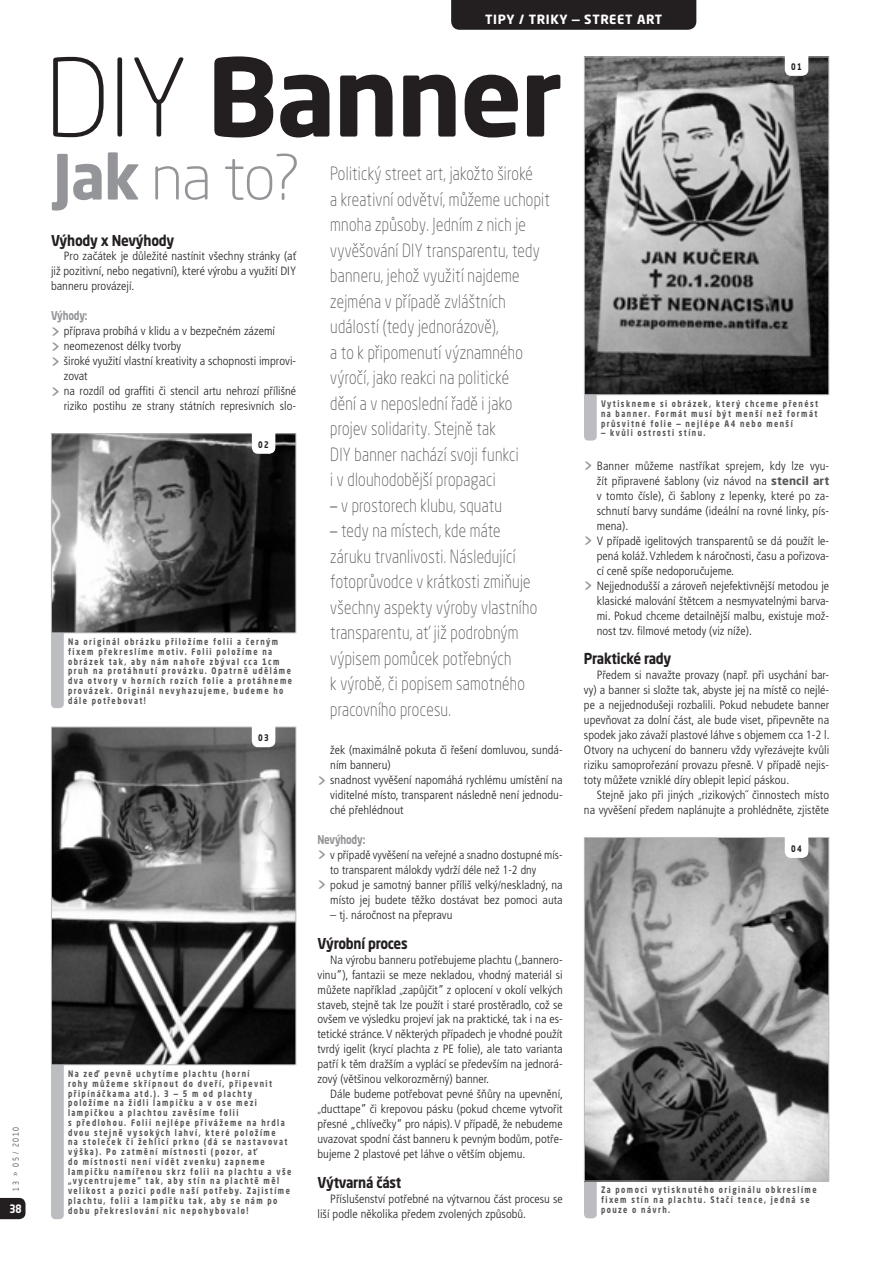
<style>
.page{position:relative;width:893px;height:1263px;background:#fff}
.page>*{position:absolute;margin:0;border:0;box-sizing:border-box;transform-origin:0 0}
.t1{font:700 106.5px "Neo Sans Pro";color:#231f20}
.t2{font:300 61.5px "Neo Sans Pro";color:#939598}
.t3{font:300 18px/25.5px "Neo Sans Pro";letter-spacing:.02em;color:#57585a;scale:.8 1}
.t4{font:700 14.85px "Neo Sans Pro";letter-spacing:-.02em;color:#231f20;scale:.89 1}
.t5{font:700 12.6px "Neo Sans Pro";letter-spacing:.05em;color:#fff}
.t6{font:300 condensed 12px/15px "Frutiger CE";letter-spacing:.005em;color:#231f20;text-align:justify}
.t7{font:700 12px "Neo Sans Pro";color:#939598;scale:.8 1}
.t8{font:700 11.55px "Neo Sans Pro";color:#fff;scale:.83 1}
.t9{font:700 9px/9.8px "Neo Sans Pro";letter-spacing:.2em;color:#57585a;scale:.8 1}
.t10{font:700 9px "Neo Sans Pro";letter-spacing:.2em;color:#231f20;scale:.8 1}
.t11{font:8.1px "Neo Sans Pro";letter-spacing:.25em;color:#57585a;scale:.8 1}
.s1{font-weight:300}
.s2{font-weight:700}
.s3{font-family:"Frutiger CE";font-stretch:condensed}
.s4{font-family:"Neo Sans Pro";font-weight:400;font-stretch:normal;font-size:19.5px;color:#939598}
.s5{font-family:"Neo Sans Pro";font-weight:700;font-stretch:normal;font-size:11.25px;color:#57585a}
.s6{font-family:"Neo Sans Pro";font-stretch:normal}
</style>
<div class="page">
<svg style="left:0;top:1198px;width:26px;height:21px"></svg>
<div style="left:451px;top:0;width:245px;height:30px;background:#231f20"></div>
<div style="left:584px;top:381px;width:13px;height:60px;background:#bcbdc0;border-radius:4px"></div>
<img style="left:586px;top:59px;width:241px;height:334px">
<div style="left:584px;top:57px;width:245px;height:338px;border:1px solid #bcbdc0"></div>
<div style="left:785px;top:37px;width:23px;height:39px;background:#fff;border-radius:6px"></div>
<div style="left:51px;top:1050px;width:13px;height:169px;background:#bcbdc0;border-radius:4px"></div>
<img style="left:53px;top:729px;width:241px;height:334px">
<div style="left:51px;top:727px;width:245px;height:338px;border:1px solid #bcbdc0"></div>
<div style="left:252px;top:709px;width:23px;height:38px;background:#fff;border-radius:6px"></div>
<div style="left:51px;top:620px;width:13px;height:88px;background:#bcbdc0;border-radius:4px"></div>
<img style="left:53px;top:435px;width:241px;height:196px">
<div style="left:51px;top:433px;width:245px;height:200px;border:1px solid #bcbdc0"></div>
<div style="left:252px;top:415px;width:23px;height:39px;background:#fff;border-radius:6px"></div>
<div style="left:584px;top:1159px;width:13px;height:59px;background:#bcbdc0;border-radius:4px"></div>
<img style="left:586px;top:839px;width:241px;height:340px">
<div style="left:584px;top:837px;width:245px;height:344px;border:1px solid #bcbdc0"></div>
<div style="left:785px;top:819px;width:23px;height:39px;background:#fff;border-radius:6px"></div>
<p class="t11" style="left:11px;top:1191px;width:81px;rotate:-90deg">13 » 05 / 2010</p>
<p class="t8" style="left:9px;top:1201px;width:16px">38</p>
<p class="t5" style="left:485px;top:11px;width:109px">Tipy / Triky — Str</p>
<p class="t5" style="left:609px;top:11px;width:38px">eet art</p>
<h1 class="t1" style="left:45px;top:29px;width:520px"><span class="s1">DIY</span> Banner</h1>
<h2 class="t2" style="left:53px;top:140px;width:249px"><span class="s2">Jak</span> na to?</h2>
<p class="t10" style="left:791px;top:61px;width:15px">01</p>
<p class="t3" style="left:330px;top:161px;width:276px">Politický street art, jakožto široké<br>a kreativní odvětví, můžeme uchopit mnoha způsoby. Jedním z nich je vyvěšování DIY transparentu, tedy banneru, jehož využití najdeme zejména v případě zvláštních událostí (tedy jednorázově),<br>a to k připomenutí významného výročí, jako reakci na politické<br>dění a v neposlední řadě i jako projev solidarity. Stejně tak<br>DIY banner nachází svoji funkci<br>i v dlouhodobější propagaci</p>
<h3 class="t3" style="left:330px;top:492px;width:216px"><span class="s3">–</span> v prostorech klubu, squatu</h3>
<p class="t3" style="left:330px;top:518px;width:260px"><span class="s3">–</span> tedy na místech, kde máte záruku trvanlivosti. Následující fotoprůvodce v krátkosti zmiňuje všechny aspekty výroby vlastního transparentu, ať již podrobným výpisem pomůcek potřebných<br>k výrobě, či popisem samotného pracovního procesu.</p>
<p class="t4" style="left:51px;top:230px;width:140px">Výhody x Nevýhody</p>
<p class="t6" style="left:51px;top:249px;width:247px;text-indent:13px">Pro začátek je důležité nastínit všechny stránky (ať již pozitivní, nebo negativní), které výrobu a využití DIY banneru provázejí.</p>
<p class="t7" style="left:51px;top:308px;width:47px">Výhody:</p>
<p class="t6" style="left:51px;top:324px;width:226px"><span class="s4">›</span> příprava probíhá v klidu a v bezpečném zázemí</p>
<p class="t6" style="left:51px;top:339px;width:132px"><span class="s4">›</span> neomezenost délky tvorby</p>
<p class="t6" style="left:51px;top:354px;width:247px"><span class="s4">›</span> široké využití vlastní kreativity a schopnosti improvi-</p>
<p class="t6" style="left:64px;top:369px;width:25px">zovat</p>
<p class="t6" style="left:51px;top:384px;width:247px"><span class="s4">›</span> na rozdíl od graffiti či stencil artu nehrozí přílišné</p>
<p class="t6" style="left:64px;top:399px;width:234px">riziko postihu ze strany státních represivních slo-</p>
<p class="t9" style="left:601px;top:399px;width:273px;text-align:justify">Vytiskneme si obrázek, který chceme přenést na banner. Formát musí být menší než formát průsvitné folie — nejlépe A4 nebo menší</p>
<p class="t9" style="left:601px;top:428px;width:132px">— kvůli ostrosti stínu.</p>
<p class="t10" style="left:258px;top:439px;width:15px">02</p>
<p class="t6" style="left:584px;top:458px;width:247px"><span class="s4">›</span> Banner můžeme nastříkat sprejem, kdy lze vyu-</p>
<p class="t6" style="left:597px;top:473px;width:234px">žít připravené šablony (viz návod na <span class="s5">stencil art</span></p>
<p class="t6" style="left:597px;top:488px;width:234px">v tomto čísle), či šablony z lepenky, které po za-</p>
<p class="t6" style="left:597px;top:503px;width:234px">schnutí barvy sundáme (ideální na rovné linky, pís-</p>
<p class="t6" style="left:597px;top:518px;width:33px">mena).</p>
<p class="t6" style="left:584px;top:533px;width:247px"><span class="s4">›</span> V případě igelitových transparentů se dá použít le-</p>
<p class="t6" style="left:597px;top:548px;width:234px">pená koláž. Vzhledem k náročnosti, času a pořizova-</p>
<p class="t6" style="left:597px;top:563px;width:139px">cí ceně spíše nedoporučujeme.</p>
<p class="t6" style="left:584px;top:578px;width:247px"><span class="s4">›</span> Nejjednodušší a zároveň nejefektivnější metodou je</p>
<p class="t6" style="left:597px;top:593px;width:234px">klasické malování štětcem a nesmyvatelnými barva-</p>
<p class="t6" style="left:597px;top:608px;width:234px">mi. Pokud chceme detailnější malbu, existuje mož-</p>
<p class="t6" style="left:597px;top:623px;width:157px">nost tzv. filmové metody (viz níže).</p>
<p class="t4" style="left:584px;top:649px;width:100px">Praktické rady</p>
<p class="t6" style="left:584px;top:668px;width:247px;text-indent:13px">Předem si navažte provazy (např. při usychání bar&shy;vy) a banner si složte tak, abyste jej na místě co nejlé&shy;pe a nejjednodušeji rozbalili. Pokud nebudete banner upevňovat za dolní část, ale bude viset, připevněte na spodek jako závaží plastové láhve s objemem cca 1-2 l.<br>Otvory na uchycení do banneru vždy vyřezávejte kvůli riziku samoprořezání provazu přesně. V případě nejis&shy;toty můžete vzniklé díry oblepit lepicí páskou.</p>
<p class="t6" style="left:584px;top:787px;width:247px;text-align:right">Stejně jako při jiných <span class="s6">„</span>rizikových˝ činnostech místo na vyvěšení předem naplánujte a prohlédněte, zjistěte</p>
<p class="t9" style="left:68px;top:637px;width:281px">N a originál obrázku přiložíme folii a černým fixem překreslíme motiv. Folii položíme na obrázek tak, aby nám nahoře zbýval cca 1cm pruh na protáhnutí provázku. Opatrně uděláme dva otvory v horních rozích folie a protáhneme provázek. Originál nevyhazujeme, budeme ho dále potřebovat!</p>
<p class="t10" style="left:258px;top:732px;width:15px">03</p>
<p class="t6" style="left:330px;top:743px;width:234px">žek (maximálně pokuta či řešení domluvou, sundá-</p>
<p class="t6" style="left:330px;top:758px;width:62px">ním banneru)</p>
<p class="t6" style="left:317px;top:772px;width:247px"><span class="s4">›</span> snadnost vyvěšení napomáhá rychlému umístění na</p>
<p class="t6" style="left:330px;top:787px;width:234px">viditelné místo, transparent následně není jednodu-</p>
<p class="t6" style="left:330px;top:802px;width:75px">ché přehlédnout</p>
<p class="t7" style="left:317px;top:832px;width:61px">Nevýhody:</p>
<p class="t6" style="left:317px;top:847px;width:247px"><span class="s4">›</span> v případě vyvěšení na veřejné a snadno dostupné mís-</p>
<p class="t6" style="left:330px;top:862px;width:208px">to transparent málokdy vydrží déle než 1-2 dny</p>
<p class="t6" style="left:317px;top:877px;width:247px"><span class="s4">›</span> pokud je samotný banner příliš velký/neskladný, na</p>
<p class="t6" style="left:330px;top:892px;width:234px">místo jej budete těžko dostávat bez pomoci auta</p>
<p class="t6" style="left:330px;top:907px;width:124px">– tj. náročnost na přepravu</p>
<p class="t4" style="left:317px;top:934px;width:103px">Výrobní proces</p>
<p class="t6" style="left:317px;top:952px;width:247px;text-indent:13px">Na výrobu banneru potřebujeme plachtu (<span class="s6">„</span>bannero&shy;vinu”), fantazii se meze nekladou, vhodný materiál si můžete například <span class="s6">„</span>zapůjčit” z oplocení v okolí velkých staveb, stejně tak lze použít i staré prostěradlo, což se ovšem ve výsledku projeví jak na praktické, tak i na es&shy;tetické stránce. V některých případech je vhodné použít tvrdý igelit (krycí plachta z PE folie), ale tato varianta patří k těm dražším a vyplácí se především na jednorá&shy;zový (většinou velkorozměrný) banner.</p>
<p class="t6" style="left:317px;top:1087px;width:247px;text-indent:13px">Dále budeme potřebovat pevné šňůry na upevnění, <span class="s6">„</span>ducttape” či krepovou pásku (pokud chceme vytvořit přesné „chlívečky“ pro nápis). V případě, že nebudeme uvazovat spodní část banneru k pevným bodům, potře&shy;bujeme 2 plastové pet láhve o větším objemu.</p>
<p class="t4" style="left:317px;top:1173px;width:96px">Výtvarná část</p>
<p class="t6" style="left:317px;top:1191px;width:247px;text-indent:13px">Příslušenství potřebné na výtvarnou část procesu se liší podle několika předem zvolených způsobů.</p>
<p class="t10" style="left:791px;top:843px;width:15px">04</p>
<p class="t9" style="left:68px;top:1069px;width:281px">N a zeď pevně uchytíme plachtu (horní<br>rohy můžeme skřípnout do dveří, připevnit připínáčkama atd.). 3 — 5 m od plachty položíme na židli lampičku a v ose mezi lampičkou a plachtou zavěsíme folii<br>s předlohou. Folii nejlépe přivážeme na hrdla dvou stejně vysokých lahví, které položíme<br>na stoleček či žehlicí prkno (dá se nastavovat výška). Po zatmění místnosti (pozor, ať<br>do místnosti není vidět zvenku) zapneme lampičku namířenou skrz folii na plachtu a vše „vycentrujeme“ tak, aby stín na plachtě měl velikost a pozici podle naší potřeby. Zajistíme plachtu, folii a lampičku tak, aby se nám po dobu překreslování nic nepohybovalo!</p>
<p class="t9" style="left:601px;top:1185px;width:271px">Za pomoci vytisknutého originálu obkreslíme fixem stín na plachtu. Stačí tence, jedná se pouze o návrh.</p>
</div>
